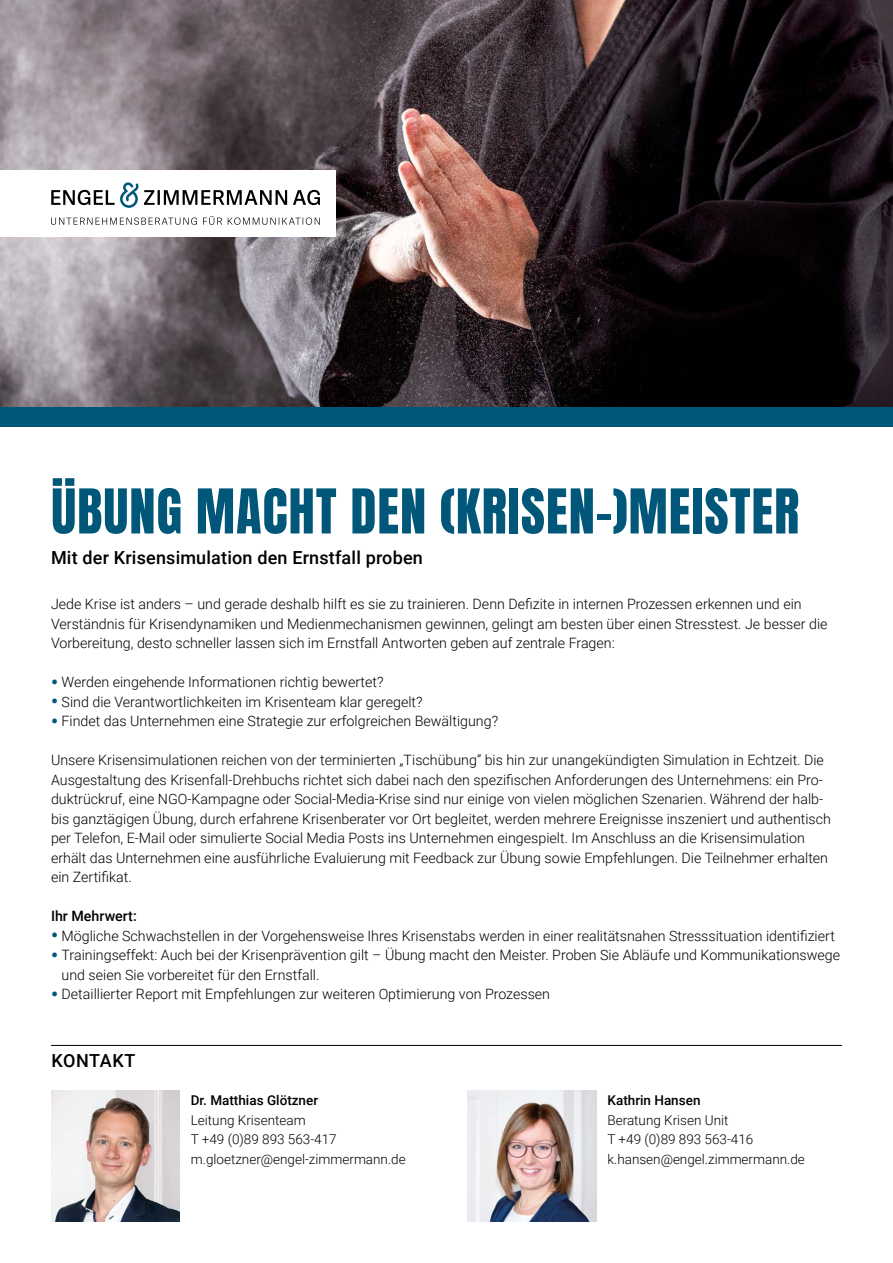
<style>
.page{position:relative;width:893px;height:1263px;background:#fff}
.page>*{position:absolute;margin:0;border:0;box-sizing:border-box;transform-origin:0 0}
.t1{font:52.5px "Anton";letter-spacing:.02em;color:#005779}
.t2{font:500 18px "Roboto";letter-spacing:.01em;color:#000}
.t3{font:500 18px "Roboto";letter-spacing:.03em;color:#000}
.t4{font:300 14.25px/19.5px "Roboto";color:#000}
.t5{font:500 14.25px "Roboto";color:#000}
.t6{font:300 13.5px/19.5px "Roboto";color:#000}
.t7{font:500 13.5px "Roboto";color:#000}
.s1{font-weight:700;font-size:19.5px;color:#005779}
</style>
<div class="page">
<img style="left:51px;top:1091px;width:129px;height:130px">
<img style="left:468px;top:1091px;width:129px;height:130px">
<img style="left:0;top:0;width:893px;height:407px">
<hr style="left:51px;top:1045px;width:791px;height:1px;background:#000">
<div style="left:0;top:407px;width:893px;height:19px;background:#005779"></div>
<div style="left:0;top:170px;width:336px;height:67px;background:#fff"></div>
<svg style="left:51px;top:182px;width:269px;height:43px"></svg>
<h1 class="t1" style="left:51px;top:485px;width:749px">ÜBUNG MACHT DEN (KRISEN-)MEISTER</h1>
<p class="t2" style="left:51px;top:545px;width:373px">Mit der Krisensimulation den Ernstfall proben</p>
<p class="t4" style="left:51px;top:594px;width:778px">Jede Krise ist anders – und gerade deshalb hilft es sie zu trainieren. Denn Defizite in internen Prozessen erkennen und ein<br>Verständnis für Krisendynamiken und Medienmechanismen gewinnen, gelingt am besten über einen Stresstest. Je besser die<br>Vorbereitung, desto schneller lassen sich im Ernstfall Antworten geben auf zentrale Fragen:</p>
<p class="t4" style="left:51px;top:672px;width:334px"><span class="s1">•</span> Werden eingehende Informationen richtig bewertet?</p>
<p class="t4" style="left:51px;top:691px;width:373px"><span class="s1">•</span> Sind die Verantwortlichkeiten im Krisenteam klar geregelt?</p>
<p class="t4" style="left:51px;top:711px;width:449px"><span class="s1">•</span> Findet das Unternehmen eine Strategie zur erfolgreichen Bewältigung?</p>
<p class="t4" style="left:51px;top:750px;width:781px">Unsere Krisensimulationen reichen von der terminierten „Tischübung“ bis hin zur unangekündigten Simulation in Echtzeit. Die Ausgestaltung des Krisenfall-Drehbuchs richtet sich dabei nach den spezifischen Anforderungen des Unternehmens: ein Pro&shy;duktrückruf, eine NGO-Kampagne oder Social-Media-Krise sind nur einige von vielen möglichen Szenarien. Während der halb&shy;bis ganztägigen Übung, durch erfahrene Krisenberater vor Ort begleitet, werden mehrere Ereignisse inszeniert und authentisch per Telefon, E-Mail oder simulierte Social Media Posts ins Unternehmen eingespielt. Im Anschluss an die Krisensimulation erhält das Unternehmen eine ausführliche Evaluierung mit Feedback zur Übung sowie Empfehlungen. Die Teilnehmer erhalten ein Zertifikat.</p>
<p class="t5" style="left:51px;top:906px;width:87px">Ihr Mehrwert:</p>
<p class="t4" style="left:51px;top:925px;width:785px"><span class="s1">•</span> Mögliche Schwachstellen in der Vorgehensweise Ihres Krisenstabs werden in einer realitätsnahen Stresssituation identifiziert</p>
<p class="t4" style="left:62px;top:945px;width:780px;text-indent:-11px"><span class="s1">•</span> Trainingseffekt: Auch bei der Krisenprävention gilt – Übung macht den Meister. Proben Sie Abläufe und Kommunikationswege und seien Sie vorbereitet für den Ernstfall.</p>
<p class="t4" style="left:51px;top:984px;width:501px"><span class="s1">•</span> Detaillierter Report mit Empfehlungen zur weiteren Optimierung von Prozessen</p>
<p class="t3" style="left:51px;top:1048px;width:85px">KONTAKT</p>
<p class="t7" style="left:191px;top:1091px;width:129px">Dr. Matthias Glötzner</p>
<p class="t6" style="left:191px;top:1110px;width:216px">Leitung Krisenteam<br>T +49 (0)89 893 563-417 m.gloetzner@engel-zimmermann.de</p>
<p class="t7" style="left:607px;top:1091px;width:94px">Kathrin Hansen</p>
<p class="t6" style="left:607px;top:1110px;width:199px">Beratung Krisen Unit<br>T +49 (0)89 893 563-416 k.hansen@engel.zimmermann.de</p>
</div>
